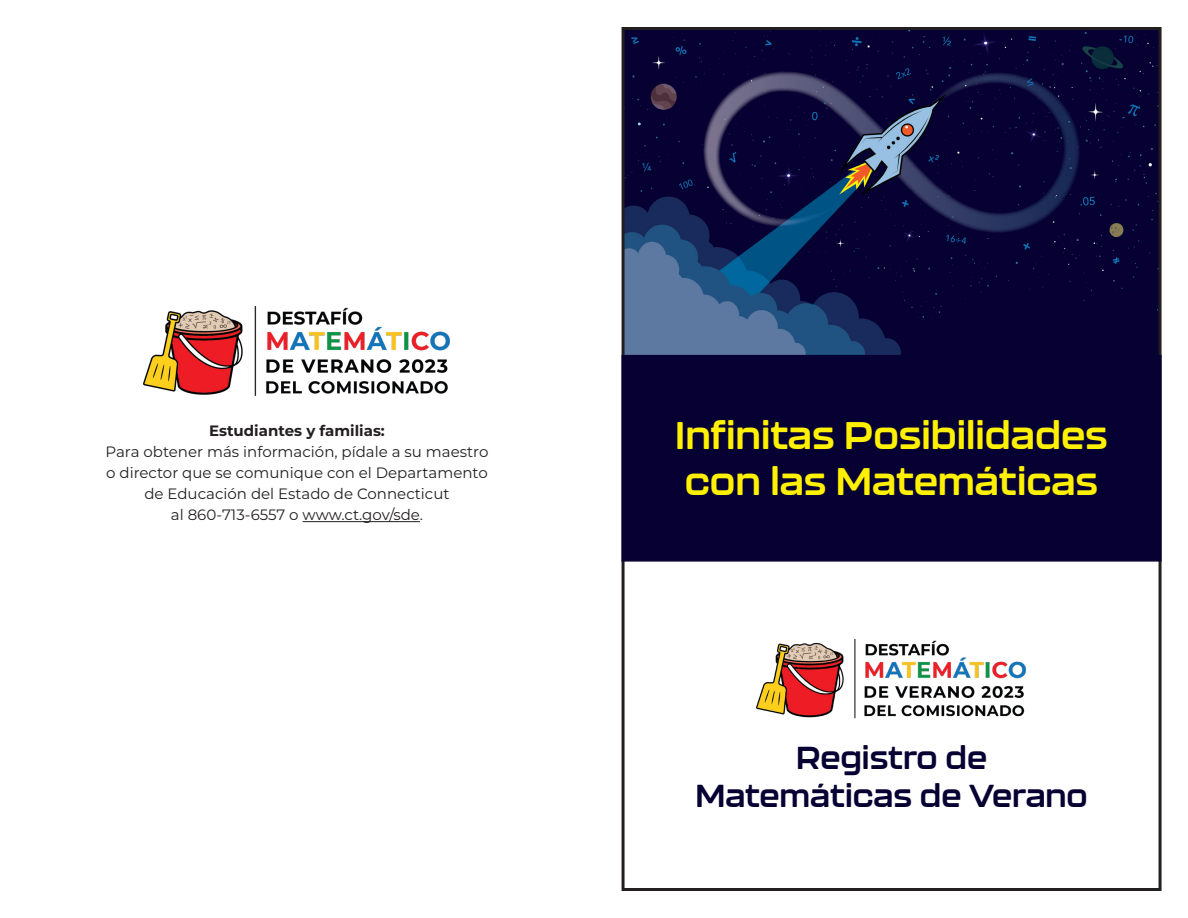
<style>
.page{position:relative;width:1188px;height:918px;background:#fff}
.page>*{position:absolute;margin:0;border:0;box-sizing:border-box;transform-origin:0 0}
.t1{font:700 38.1px/45.8px "Kallisto";color:#fff101}
.t2{font:700 31.5px/37.8px "Kallisto";color:#070032;text-align:center}
.t3{font:15px/21px "Montserrat";color:#231f20;text-align:center}
.t4{font:700 15px "Montserrat";color:#231f20}
</style>
<div class="page">
<img style="left:626px;top:31px;width:532px;height:324px">
<div style="left:622px;top:27px;width:540px;height:864px;border:3px solid #231f20"></div>
<div style="left:622px;top:355px;width:540px;height:207px;background:#070032;border:2px solid #070032"></div>
<img style="left:756px;top:639px;width:270px;height:80px">
<img style="left:144px;top:306px;width:306px;height:90px">
<hr style="left:303px;top:521px;width:117px;height:1px;background:#231f20">
<p class="t4" style="left:209px;top:420px;width:177px">Estudiantes y familias:</p>
<p class="t3" style="left:106px;top:441px;width:384px">Para obtener más información, pídale a su maestro o director que se comunique con el Departamento de Educación del Estado de Connecticut</p>
<p class="t3" style="left:171px;top:504px;width:254px">al 860-713-6557 o www.ct.gov/sde.</p>
<p class="t1" style="left:675px;top:412px;width:434px">Infinitas Posibilidades con las Matemáticas</p>
<p class="t2" style="left:695px;top:739px;width:394px">Registro de<br>Matemáticas de Verano</p>
</div>
